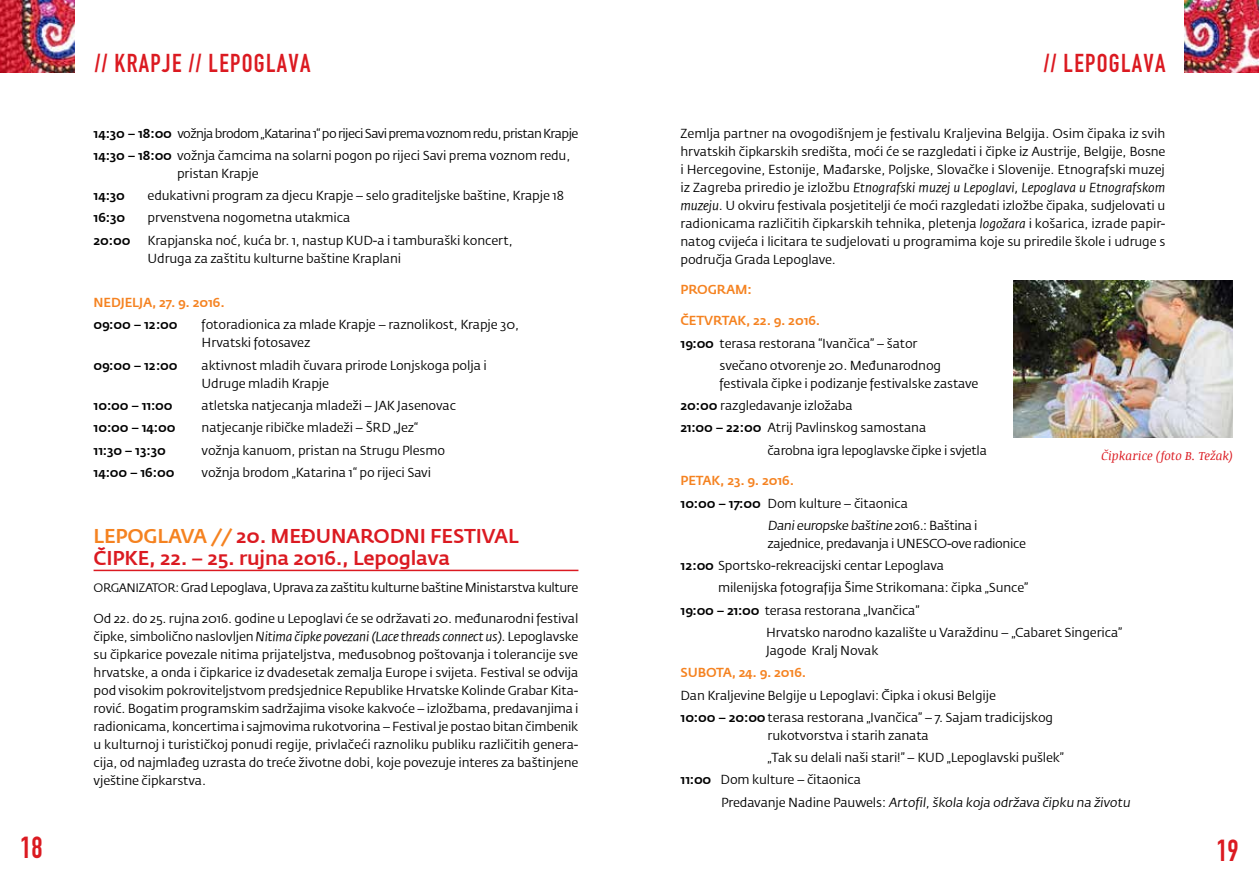
<style>
.page{position:relative;width:1259px;height:885px;background:#fff}
.page>*{position:absolute;margin:0;border:0;box-sizing:border-box;transform-origin:0 0}
.t1{font:30px "DIN Engschrift Standard";color:#db1a21}
.t2{font:25.5px "DIN Engschrift Standard";letter-spacing:.05em;color:#db1a21}
.t3{font:500 19.5px/22.5px "Fedra Sans Pro";letter-spacing:-.01em;color:#db1a21}
.t4{font:12.75px/18px "Fedra Sans Pro Normal";letter-spacing:-.01em;color:#000}
.t5{font:12.75px/22.2px "Fedra Sans Pro Normal";letter-spacing:-.03em;color:#000}
.t6{font:12.75px/22.2px "Fedra Sans Pro Normal";letter-spacing:-.045em;color:#000}
.t7{font:500 12.75px "Fedra Sans Pro";letter-spacing:-.01em;color:#000}
.t8{font:500 12.75px "Fedra Sans Pro";letter-spacing:-.01em;color:#f58220}
.t9{font:italic 12.75px "Fedra Sans Pro";letter-spacing:-.02em;color:#000}
.t10{font:italic 12.75px "Fedra Sans Pro";color:#000}
.t11{font:italic 12px "Noticia Text";letter-spacing:.005em;color:#db1a21}
.s1{font-family:"Fedra Sans Pro";font-weight:500}
.s2{color:#f58220}
.s3{font-size:12px}
.s4{font-family:"Fedra Sans Pro Normal";font-style:normal}
.s5{font-family:"Fedra Sans Pro";font-style:italic}
</style>
<div class="page">
<img style="left:0;top:0;width:74px;height:72px">
<img style="left:1184px;top:0;width:75px;height:72px">
<img style="left:1013px;top:280px;width:220px;height:157px">
<hr style="left:94px;top:569px;width:484px;height:2px;background:#db1a21">
<h2 class="t2" style="left:95px;top:48px;width:217px">// KRAPJE // LEPOGLAVA</h2>
<p class="t6" style="left:94px;top:122px;width:486px"><span class="s1">14:30 – 18:00</span> vožnja brodom „Katarina 1“ po rijeci Savi prema voznom redu, pristan Krapje<br><span class="s1">14:30 – 18:00</span> vožnja čamcima na solarni pogon po rijeci Savi prema voznom redu,</p>
<p class="t4" style="left:177px;top:165px;width:83px">pristan Krapje</p>
<p class="t7" style="left:94px;top:188px;width:33px">14:30</p>
<p class="t4" style="left:148px;top:187px;width:418px">edukativni program za djecu Krapje – selo graditeljske baštine, Krapje 18</p>
<p class="t7" style="left:94px;top:210px;width:33px">16:30</p>
<p class="t4" style="left:148px;top:209px;width:204px">prvenstvena nogometna utakmica</p>
<p class="t7" style="left:94px;top:232px;width:39px">20:00</p>
<p class="t4" style="left:148px;top:231px;width:366px">Krapjanska noć, kuća br. 1, nastup KUD-a i tamburaški koncert,<br>Udruga za zaštitu kulturne baštine Kraplani</p>
<p class="t8" style="left:94px;top:295px;width:133px">NEDJELJA, 27. 9. 2016.</p>
<p class="t7" style="left:94px;top:317px;width:86px">09:00 – 12:00</p>
<p class="t4" style="left:202px;top:316px;width:319px">fotoradionica za mlade Krapje – raznolikost, Krapje 30,<br>Hrvatski fotosavez</p>
<p class="t7" style="left:94px;top:357px;width:86px">09:00 – 12:00</p>
<p class="t4" style="left:202px;top:356px;width:287px">aktivnost mladih čuvara prirode Lonjskoga polja i<br>Udruge mladih Krapje</p>
<p class="t7" style="left:94px;top:397px;width:81px">10:00 – 11:00</p>
<p class="t4" style="left:202px;top:397px;width:256px">atletska natjecanja mladeži – JAK Jasenovac</p>
<p class="t7" style="left:94px;top:420px;width:83px">10:00 – 14:00</p>
<p class="t4" style="left:202px;top:419px;width:218px">natjecanje ribičke mladeži – ŠRD „Jez“</p>
<p class="t7" style="left:94px;top:442px;width:74px">11:30 – 13:30</p>
<p class="t4" style="left:202px;top:441px;width:245px">vožnja kanuom, pristan na Strugu Plesmo</p>
<p class="t7" style="left:94px;top:464px;width:82px">14:00 – 16:00</p>
<p class="t4" style="left:202px;top:463px;width:231px">vožnja brodom „Katarina 1“ po rijeci Savi</p>
<h3 class="t3" style="left:94px;top:524px;width:427px"><span class="s2">LEPOGLAVA //</span> 20. MEĐUNARODNI FESTIVAL<br>ČIPKE, 22. – 25. rujna 2016., Lepoglava</h3>
<p class="t5" style="left:94px;top:576px;width:486px"><span class="s3">ORGANIZATOR:</span> Grad Lepoglava, Uprava za zaštitu kulturne baštine Ministarstva kulture</p>
<p class="t4" style="left:94px;top:609px;width:486px">Od 22. do 25. rujna 2016. godine u Lepoglavi će se održavati 20. međunarodni festival</p>
<p class="t9" style="left:94px;top:628px;width:486px"><span class="s4">čipke, simbolično naslovljen</span> Nitima čipke povezani (Lace threads connect us)<span class="s4">. Lepoglavske</span></p>
<p class="t4" style="left:94px;top:645px;width:486px;text-align:justify">su čipkarice povezale nitima prijateljstva, međusobnog poštovanja i tolerancije sve hrvatske, a onda i čipkarice iz dvadesetak zemalja Europe i svijeta. Festival se odvija pod visokim pokroviteljstvom predsjednice Republike Hrvatske Kolinde Grabar Kita&shy;rović. Bogatim programskim sadržajima visoke kakvoće – izložbama, predavanjima i radionicama, koncertima i sajmovima rukotvorina – Festival je postao bitan čimbenik u kulturnoj i turističkoj ponudi regije, privlačeći raznoliku publiku različitih genera&shy;cija, od najmlađeg uzrasta do treće životne dobi, koje povezuje interes za baštinjene vještine čipkarstva.</p>
<h2 class="t2" style="left:1043px;top:48px;width:123px">// LEPOGLAVA</h2>
<p class="t4" style="left:680px;top:124px;width:486px;text-align:justify">Zemlja partner na ovogodišnjem je festivalu Kraljevina Belgija. Osim čipaka iz svih hrvatskih čipkarskih središta, moći će se razgledati i čipke iz Austrije, Belgije, Bosne i Hercegovine, Estonije, Mađarske, Poljske, Slovačke i Slovenije. Etnografski muzej</p>
<p class="t10" style="left:680px;top:180px;width:486px"><span class="s4">iz Zagreba priredio je izložbu</span> Etnografski muzej u Lepoglavi, Lepoglava u Etnografskom</p>
<p class="t4" style="left:680px;top:196px;width:486px;text-align:justify"><span class="s5">muzeju</span>. U okviru festivala posjetitelji će moći razgledati izložbe čipaka, sudjelovati u radionicama različitih čipkarskih tehnika, pletenja <span class="s5">logožara</span> i košarica, izrade papir&shy;natog cvijeća i licitara te sudjelovati u programima koje su priredile škole i udruge s područja Grada Lepoglave.</p>
<p class="t8" style="left:680px;top:282px;width:73px">PROGRAM:</p>
<p class="t8" style="left:680px;top:313px;width:141px">ČETVRTAK, 22. 9. 2016.</p>
<p class="t4" style="left:719px;top:332px;width:223px;line-height:22.2px;text-indent:-39px"><span class="s1">19:00</span> terasa restorana “Ivančica” – šator svečano otvorenje 20. Međunarodnog</p>
<p class="t4" style="left:719px;top:374px;width:260px">festivala čipke i podizanje festivalske zastave</p>
<p class="t4" style="left:680px;top:397px;width:174px"><span class="s1">20:00</span> razgledavanje izložaba</p>
<p class="t4" style="left:680px;top:419px;width:247px"><span class="s1">21:00 – 22:00</span> Atrij Pavlinskog samostana</p>
<p class="t4" style="left:767px;top:441px;width:221px">čarobna igra lepoglavske čipke i svjetla</p>
<p class="t8" style="left:680px;top:473px;width:115px">PETAK, 23. 9. 2016.</p>
<p class="t4" style="left:767px;top:492px;width:211px;line-height:22.2px;text-indent:-87px"><span class="s1">10:00 – 17:00</span> Dom kulture – čitaonica<br>Danieuropske baštine 2016.: Baština i</p>
<p class="t5" style="left:680px;top:532px;width:347px;text-indent:87px">zajednice, predavanja i UNESCO-ove radionice<br><span class="s1">12:00</span> Sportsko-rekreacijski centar Lepoglava</p>
<p class="t4" style="left:718px;top:579px;width:312px">milenijska fotografija Šime Strikomana: čipka „Sunce”</p>
<p class="t4" style="left:680px;top:601px;width:240px"><span class="s1">19:00 – 21:00</span> terasa restorana „Ivančica”</p>
<p class="t4" style="left:766px;top:623px;width:358px">Hrvatsko narodno kazalište u Varaždinu – „Cabaret Singerica”</p>
<p class="t4" style="left:766px;top:641px;width:114px">Jagode Kralj Novak</p>
<p class="t8" style="left:680px;top:664px;width:127px">SUBOTA, 24. 9. 2016.</p>
<p class="t4" style="left:680px;top:684px;width:374px;line-height:22.2px">Dan Kraljevine Belgije u Lepoglavi: Čipka i okusi Belgije<br><span class="s1">10:00 – 20:00</span>terasa restorana „Ivančica” – 7. Sajam tradicijskog</p>
<p class="t4" style="left:767px;top:726px;width:163px">rukotvorstva i starih zanata</p>
<p class="t4" style="left:767px;top:748px;width:298px">„Tak su delali naši stari!” – KUD „Lepoglavski pušlek”</p>
<p class="t4" style="left:680px;top:771px;width:182px"><span class="s1">11:00</span> Dom kulture – čitaonica</p>
<p class="t4" style="left:721px;top:793px;width:412px">Predavanje Nadine Pauwels: Artofil, škola koja održava čipku na životu</p>
<p class="t11" style="left:1101px;top:447px;width:133px">Čipkarice (foto B. Težak)</p>
<h1 class="t1" style="left:20px;top:829px;width:24px">18</h1>
<h1 class="t1" style="left:1216px;top:832px;width:24px">19</h1>
</div>
